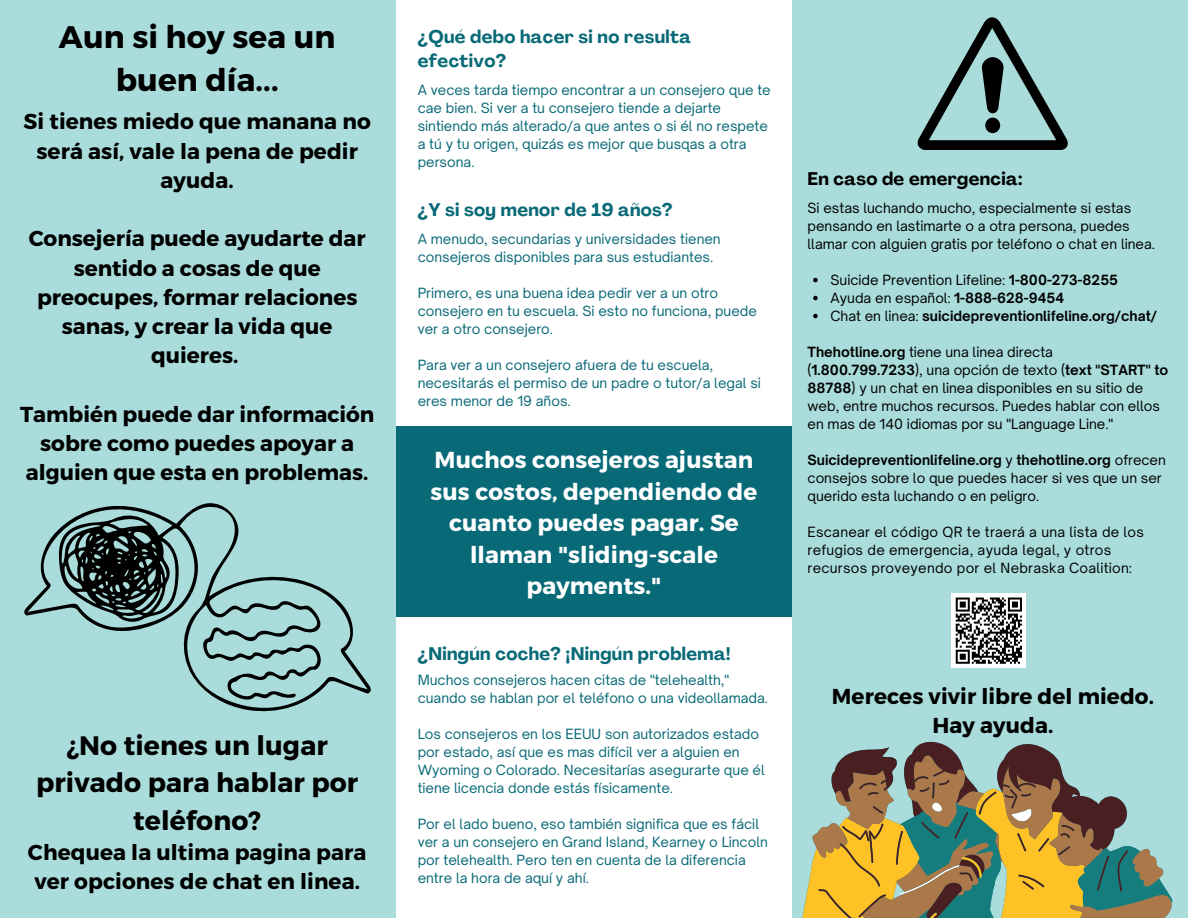
<style>
.page{position:relative;width:1188px;height:918px;background:#aadcdc}
.page>*{position:absolute;margin:0;border:0;box-sizing:border-box;transform-origin:0 0}
.t1{font:700 31.2px/42.8px "Montserrat";letter-spacing:.005em;color:#000;text-align:center}
.t2{font:700 26.7px/37.2px "Montserrat";letter-spacing:.005em;color:#000;text-align:center}
.t3{font:700 23.1px/31.5px "Montserrat";letter-spacing:.005em;color:#fff;text-align:center}
.t4{font:700 21.6px/29.2px "Montserrat";color:#000;text-align:center}
.t5{font:700 18px/24.8px "Agrandir";letter-spacing:.02em;color:#086977}
.t6{font:700 18px "Agrandir";letter-spacing:.02em;color:#000}
.t7{font:13.5px/18px "Open Sauce One";color:#086977}
.t8{font:13.5px/18px "Open Sauce One";color:#000}
.t9{font:13.5px/18px "Open Sauce One";letter-spacing:.02em;color:#000}
.t10{font:700 13.5px/18px "Open Sauce One";color:#000}
.s1{font-weight:400}
.s2{font-weight:700}
</style>
<div class="page">
<svg style="left:813px;top:278px;width:5px;height:4px"></svg>
<svg style="left:813px;top:296px;width:5px;height:4px"></svg>
<svg style="left:813px;top:314px;width:5px;height:4px"></svg>
<svg style="left:917px;top:17px;width:151px;height:133px"></svg>
<div style="left:396px;top:0;width:396px;height:918px;background:#fff"></div>
<svg style="left:1145px;top:848px;width:27px;height:70px"></svg>
<svg style="left:802px;top:742px;width:343px;height:176px"></svg>
<div style="left:952px;top:594px;width:74px;height:74px;background:#fff"></div>
<svg style="left:955px;top:597px;width:67px;height:67px"></svg>
<svg style="left:24px;top:503px;width:347px;height:208px"></svg>
<div style="left:396px;top:427px;width:396px;height:190px;background:#086977"></div>
<h1 class="t1" style="left:59px;top:14px;width:278px">Aun si hoy sea un buen día...</h1>
<h3 class="t4" style="left:24px;top:106px;width:349px">Si tienes miedo que manana no será así, vale la pena de pedir ayuda.</h3>
<h3 class="t4" style="left:29px;top:223px;width:339px">Consejería puede ayudarte dar sentido a cosas de que preocupes, formar relaciones sanas, y crear la vida que quieres.</h3>
<h3 class="t4" style="left:20px;top:398px;width:356px">También puede dar información sobre como puedes apoyar a alguien que esta en problemas.</h3>
<h2 class="t2" style="left:36px;top:726px;width:324px">¿No tienes un lugar privado para hablar por teléfono?</h2>
<h3 class="t4" style="left:28px;top:837px;width:340px;text-align:left">Chequea la ultima pagina para ver opciones de chat en linea.</h3>
<h3 class="t5" style="left:418px;top:26px;width:275px">¿Qué debo hacer si no resulta efectivo?</h3>
<p class="t7" style="left:418px;top:81px;width:355px">A veces tarda tiempo encontrar a un consejero que te cae bien. Si ver a tu consejero tiende a dejarte sintiendo más alterado/a que antes o si él no respete a tú y tu origen, quizás es mejor que busqas a otra persona.</p>
<h3 class="t5" style="left:418px;top:199px;width:256px">¿Y si soy menor de 19 años?</h3>
<p class="t7" style="left:418px;top:230px;width:305px">A menudo, secundarias y universidades tienen consejeros disponibles para sus estudiantes.</p>
<p class="t7" style="left:418px;top:284px;width:341px">Primero, es una buena idea pedir ver a un otro consejero en tu escuela. Si esto no funciona, puede ver a otro consejero.</p>
<p class="t7" style="left:418px;top:356px;width:345px">Para ver a un consejero afuera de tu escuela, necesitarás el permiso de un padre o tutor/a legal si eres menor de 19 años.</p>
<h3 class="t3" style="left:431px;top:443px;width:328px">Muchos consejeros ajustan sus costos, dependiendo de cuanto puedes pagar. Se llaman "sliding-scale payments."</h3>
<h3 class="t5" style="left:418px;top:643px;width:315px">¿Ningún coche? ¡Ningún problema!</h3>
<p class="t7" style="left:418px;top:671px;width:352px">Muchos consejeros hacen citas de "telehealth," cuando se hablan por el teléfono o una videollamada.</p>
<p class="t7" style="left:418px;top:725px;width:349px">Los consejeros en los EEUU son autorizados estado por estado, así que es mas difícil ver a alguien en Wyoming o Colorado. Necesitarías asegurarte que él tiene licencia donde estás físicamente.</p>
<p class="t7" style="left:418px;top:815px;width:352px">Por el lado bueno, eso también significa que es fácil ver a un consejero en Grand Island, Kearney o Lincoln por telehealth. Pero ten en cuenta de la diferencia entre la hora de aquí y ahí.</p>
<h3 class="t6" style="left:808px;top:172px;width:216px">En caso de emergencia:</h3>
<p class="t8" style="left:808px;top:198px;width:349px">Si estas luchando mucho, especialmente si estas pensando en lastimarte o a otra persona, puedes llamar con alguien gratis por teléfono o chat en linea.</p>
<p class="t10" style="left:830px;top:270px;width:328px"><span class="s1">Suicide Prevention Lifeline:</span> 1-800-273-8255<br><span class="s1">Ayuda en español:</span> 1-888-628-9454<br><span class="s1">Chat en linea:</span> suicidepreventionlifeline.org/chat/</p>
<p class="t8" style="left:808px;top:342px;width:362px"><span class="s2">Thehotline.org</span> tiene una linea directa (<span class="s2">1.800.799.7233</span>), una opción de texto (<span class="s2">text "START" to 88788</span>) y un chat en linea disponibles en su sitio de web, entre muchos recursos. Puedes hablar con ellos en mas de 140 idiomas por su "Language Line."</p>
<p class="t8" style="left:808px;top:450px;width:360px"><span class="s2">Suicidepreventionlifeline.org</span> y <span class="s2">thehotline.org</span> ofrecen consejos sobre lo que puedes hacer si ves que un ser querido esta luchando o en peligro.</p>
<p class="t9" style="left:808px;top:522px;width:338px">Escanear el código QR te traerá a una lista de los refugios de emergencia, ayuda legal, y otros recursos proveyendo por el Nebraska Coalition:</p>
<h3 class="t4" style="left:832px;top:681px;width:324px">Mereces vivir libre del miedo.<br>Hay ayuda.</h3>
</div>
